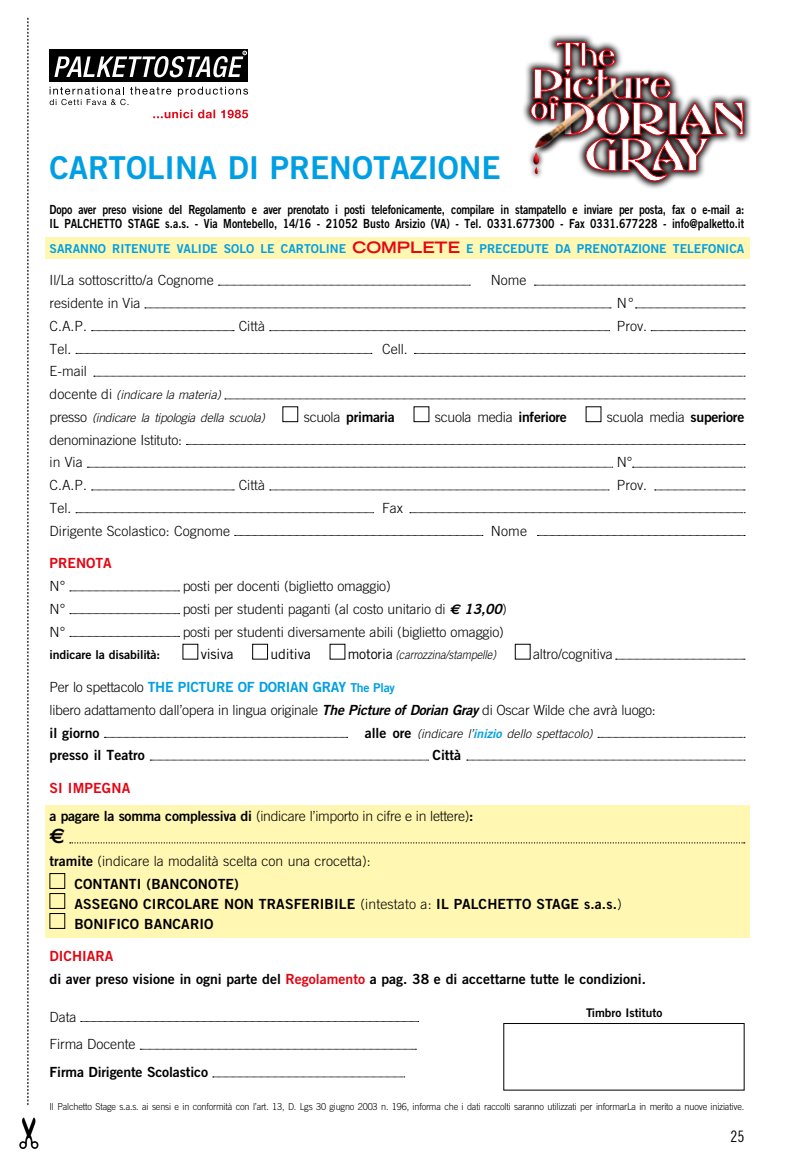
<style>
.page{position:relative;width:794px;height:1166px;background:#fff}
.page>*{position:absolute;margin:0;border:0;box-sizing:border-box;transform-origin:0 0}
.t1{font:31.5px "Trade Gothic Bold Two";color:#009fe3}
.t2{font:15.75px "Trade Gothic Cond Eighteen";color:#000}
.t3{font:300 14px/22.8px "Trade Gothic";letter-spacing:-.01em;color:#000}
.t4{font:14px/19.9px "Trade Gothic Bold Two";color:#000}
.t5{font:14px "Trade Gothic Bold Two";letter-spacing:-.02em;color:#009fe3}
.t6{font:14px "Trade Gothic Bold Two";letter-spacing:.01em;color:#e30613}
.t7{font:14px "Trade Gothic Bold Two";letter-spacing:-.02em;color:#000}
.t8{font:14px "Trade Gothic";letter-spacing:-.01em;color:#000}
.t9{font:italic 14px "Trade Gothic Bold Two";color:#000}
.t10{font:12.6px/14px "Trade Gothic Bold Two";letter-spacing:-.02em;color:#000;scale:.83 1}
.t11{font:italic 300 12.25px/22.8px "Trade Gothic";letter-spacing:-.01em;color:#000}
.t12{font:12.25px "Trade Gothic Bold Two";color:#009fe3}
.t13{font:italic 300 12.25px "Trade Gothic";letter-spacing:-.01em;color:#000;scale:.9 1}
.t14{font:12.25px "Trade Gothic Bold Two";letter-spacing:-.01em;color:#000}
.t15{font:11.9px "Trade Gothic Bold Two";color:#000}
.t16{font:300 9.62px "Trade Gothic";letter-spacing:-.02em;color:#000;scale:.95 1}
.s1{font-family:"Trade Gothic LH";font-weight:700;font-stretch:expanded;font-size:15.75px;color:#e30613}
.s2{font-style:normal;font-size:14px}
.s3{font-family:"Trade Gothic";font-weight:300}
.s4{font-family:"Trade Gothic Bold Two";font-weight:400}
.s5{font-family:"Trade Gothic";font-weight:300;font-style:normal}
.s6{font-weight:400;font-style:normal;font-size:14px}
.s7{font-family:"Trade Gothic";font-weight:300;color:#000}
.s8{font-size:12.25px}
.s9{font-family:"Trade Gothic Bold Two";font-weight:400;font-style:italic}
.s10{font-family:"Trade Gothic Bold Two";font-weight:400;font-style:normal;font-size:14px}
.s11{font-family:"Trade Gothic Bold Two";font-weight:400;color:#009fe3}
.s12{color:#e30613}
</style>
<div class="page">
<div style="left:45px;top:805px;width:704px;height:133px;background:#fff7b2"></div>
<div style="left:45px;top:238px;width:704px;height:21px;background:#fff7b2"></div>
<div style="left:503px;top:1023px;width:241px;height:67px;border:1px solid #000"></div>
<svg style="left:28px;top:18px;width:1px;height:1087px"></svg>
<svg style="left:526px;top:34px;width:225px;height:155px"></svg>
<div style="left:529px;top:162px;width:14px;height:17px;background:#fff"></div>
<img style="left:523px;top:75px;width:7px;height:80px">
<div style="left:528px;top:147px;width:16px;height:23px;background:#f9f9f9"></div>
<svg style="left:530px;top:42px;width:214px;height:143px"></svg>
<svg style="left:218px;top:285px;width:252px;height:1px"></svg>
<svg style="left:534px;top:285px;width:211px;height:1px"></svg>
<svg style="left:145px;top:308px;width:466px;height:1px"></svg>
<svg style="left:635px;top:308px;width:110px;height:1px"></svg>
<svg style="left:91px;top:330px;width:143px;height:1px"></svg>
<svg style="left:270px;top:330px;width:339px;height:1px"></svg>
<svg style="left:651px;top:330px;width:94px;height:1px"></svg>
<svg style="left:76px;top:353px;width:296px;height:1px"></svg>
<svg style="left:414px;top:353px;width:331px;height:1px"></svg>
<svg style="left:94px;top:376px;width:651px;height:1px"></svg>
<svg style="left:225px;top:399px;width:520px;height:1px"></svg>
<svg style="left:186px;top:444px;width:559px;height:1px"></svg>
<svg style="left:87px;top:467px;width:526px;height:1px"></svg>
<svg style="left:632px;top:467px;width:113px;height:1px"></svg>
<svg style="left:91px;top:490px;width:143px;height:1px"></svg>
<svg style="left:270px;top:490px;width:339px;height:1px"></svg>
<svg style="left:654px;top:490px;width:91px;height:1px"></svg>
<svg style="left:76px;top:512px;width:297px;height:1px"></svg>
<svg style="left:410px;top:512px;width:335px;height:1px"></svg>
<svg style="left:235px;top:535px;width:248px;height:1px"></svg>
<svg style="left:537px;top:535px;width:208px;height:1px"></svg>
<svg style="left:70px;top:590px;width:109px;height:1px"></svg>
<svg style="left:70px;top:613px;width:109px;height:1px"></svg>
<svg style="left:70px;top:636px;width:109px;height:1px"></svg>
<div style="left:252px;top:644px;width:16px;height:15px;border:1px solid #000"></div>
<div style="left:515px;top:644px;width:15px;height:15px;border:1px solid #000"></div>
<svg style="left:615px;top:659px;width:130px;height:1px"></svg>
<svg style="left:104px;top:737px;width:244px;height:1px"></svg>
<svg style="left:598px;top:737px;width:147px;height:1px"></svg>
<svg style="left:150px;top:760px;width:278px;height:1px"></svg>
<svg style="left:467px;top:760px;width:278px;height:1px"></svg>
<div style="left:50px;top:873px;width:15px;height:16px;border:1px solid #000"></div>
<div style="left:50px;top:893px;width:15px;height:16px;border:1px solid #000"></div>
<div style="left:50px;top:913px;width:15px;height:15px;border:1px solid #000"></div>
<svg style="left:81px;top:1021px;width:337px;height:1px"></svg>
<svg style="left:140px;top:1049px;width:276px;height:1px"></svg>
<svg style="left:213px;top:1076px;width:192px;height:1px"></svg>
<div style="left:50px;top:50px;width:198px;height:32px;background:#000"></div>
<svg style="left:54px;top:51px;width:193px;height:26px"></svg>
<svg style="left:50px;top:87px;width:198px;height:31px"></svg>
<svg style="left:69px;top:842px;width:675px;height:2px"></svg>
<h1 class="t1" style="left:50px;top:148px;width:453px">CARTOLINA DI PRENOTAZIONE</h1>
<p class="t10" style="left:50px;top:202px;width:838px">Dopo aver preso visione del Regolamento e aver prenotato i posti telefonicamente, compilare in stampatello e inviare per posta, fax o e-mail a:<br>IL PALCHETTO STAGE s.a.s. - Via Montebello, 14/16 - 21052 Busto Arsizio (VA) - Tel. 0331.677300 - Fax 0331.677228 - info@palketto.it</p>
<p class="t12" style="left:50px;top:241px;width:696px">SARANNO RITENUTE VALIDE SOLO LE CARTOLINE <span class="s1">COMPLETE</span> E PRECEDUTE DA PRENOTAZIONE TELEFONICA</p>
<p class="t3" style="left:50px;top:269px;width:166px">Il/La sottoscritto/a Cognome</p>
<p class="t3" style="left:491px;top:269px;width:37px">Nome</p>
<p class="t3" style="left:50px;top:292px;width:92px">residente in Via</p>
<p class="t3" style="left:617px;top:292px;width:19px">N°</p>
<p class="t3" style="left:50px;top:314px;width:39px">C.A.P.</p>
<p class="t3" style="left:239px;top:314px;width:28px">Città</p>
<p class="t3" style="left:617px;top:314px;width:32px">Prov.</p>
<p class="t3" style="left:50px;top:337px;width:23px">Tel.</p>
<p class="t3" style="left:382px;top:337px;width:27px">Cell.</p>
<p class="t3" style="left:50px;top:360px;width:39px">E-mail</p>
<p class="t11" style="left:50px;top:383px;width:217px"><span class="s2">docente di</span> (indicare la materia)<br><span class="s2">presso</span> (indicare la tipologia della scuola)</p>
<p class="t7" style="left:304px;top:408px;width:93px"><span class="s3">scuola</span> primaria</p>
<p class="t3" style="left:435px;top:405px;width:133px">scuola media <span class="s4">inferiore</span></p>
<p class="t3" style="left:607px;top:405px;width:139px">scuola media <span class="s4">superiore</span></p>
<p class="t3" style="left:50px;top:428px;width:134px">denominazione Istituto: in Via</p>
<p class="t3" style="left:617px;top:451px;width:17px">N°</p>
<p class="t3" style="left:50px;top:474px;width:39px">C.A.P.</p>
<p class="t3" style="left:239px;top:474px;width:28px">Città</p>
<p class="t3" style="left:617px;top:474px;width:32px">Prov.</p>
<p class="t3" style="left:50px;top:496px;width:23px">Tel.</p>
<p class="t3" style="left:382px;top:496px;width:22px">Fax</p>
<p class="t3" style="left:50px;top:519px;width:182px">Dirigente Scolastico: Cognome</p>
<p class="t3" style="left:491px;top:519px;width:38px">Nome</p>
<p class="t6" style="left:50px;top:555px;width:64px">PRENOTA</p>
<p class="t3" style="left:50px;top:574px;width:17px">N°</p>
<p class="t3" style="left:183px;top:574px;width:210px">posti per docenti (biglietto omaggio)</p>
<p class="t3" style="left:50px;top:597px;width:17px">N°</p>
<p class="t3" style="left:183px;top:597px;width:264px">posti per studenti paganti (al costo unitario di</p>
<p class="t9" style="left:464px;top:600px;width:44px">13,00<span class="s5">)</span></p>
<p class="t3" style="left:50px;top:620px;width:17px">N°</p>
<p class="t3" style="left:183px;top:620px;width:323px">posti per studenti diversamente abili (biglietto omaggio)</p>
<p class="t14" style="left:50px;top:647px;width:112px">indicare la disabilità:</p>
<p class="t8" style="left:201px;top:646px;width:34px">visiva</p>
<p class="t8" style="left:270px;top:646px;width:42px">uditiva</p>
<p class="t13" style="left:348px;top:648px;width:166px"><span class="s6">motoria</span> (carrozzina/stampelle)</p>
<p class="t3" style="left:533px;top:643px;width:81px">altro/cognitiva</p>
<p class="t5" style="left:50px;top:678px;width:347px"><span class="s7">Per lo spettacolo</span> THE PICTURE OF DORIAN GRAY <span class="s8">The Play</span></p>
<p class="t3" style="left:50px;top:698px;width:607px">libero adattamento dall’opera in lingua originale <span class="s9">The Picture of Dorian Gray</span> di Oscar Wilde che avrà luogo:</p>
<p class="t4" style="left:50px;top:722px;width:51px">il giorno</p>
<p class="t11" style="left:365px;top:722px;width:229px"><span class="s10">alle ore</span> (indicare l’<span class="s11">inizio</span> dello spettacolo)</p>
<p class="t4" style="left:50px;top:745px;width:97px">presso il Teatro</p>
<p class="t4" style="left:432px;top:745px;width:30px">Città</p>
<p class="t6" style="left:50px;top:779px;width:82px">SI IMPEGNA</p>
<p class="t3" style="left:50px;top:804px;width:425px"><span class="s4">a pagare la somma complessiva di</span> (indicare l’importo in cifre e in lettere)<span class="s4">:</span></p>
<p class="t3" style="left:50px;top:850px;width:322px"><span class="s4">tramite</span> (indicare la modalità scelta con una crocetta):</p>
<p class="t4" style="left:74px;top:873px;width:549px">CONTANTI (BANCONOTE)<br>ASSEGNO CIRCOLARE NON TRASFERIBILE <span class="s3">(intestato a:</span> IL PALCHETTO STAGE s.a.s.<span class="s3">)<br></span>BONIFICO BANCARIO</p>
<p class="t4" style="left:50px;top:945px;width:598px;line-height:22.8px"><span class="s12">DICHIARA<br></span>di aver preso visione in ogni parte del <span class="s12">Regolamento</span> a pag. 38 e di accettarne tutte le condizioni.</p>
<p class="t3" style="left:50px;top:1003px;width:87px;line-height:27.7px">Data<br>Firma Docente</p>
<p class="t4" style="left:50px;top:1062px;width:160px">Firma Dirigente Scolastico</p>
<p class="t16" style="left:50px;top:1100px;width:733px">Il Palchetto Stage s.a.s. ai sensi e in conformità con l’art. 13, D. Lgs 30 giugno 2003 n. 196, informa che i dati raccolti saranno utilizzati per informarLa in merito a nuove iniziative.</p>
<p class="t15" style="left:586px;top:1005px;width:78px">Timbro Istituto</p>
<p class="t2" style="left:730px;top:1127px;width:15px">25</p>
</div>
